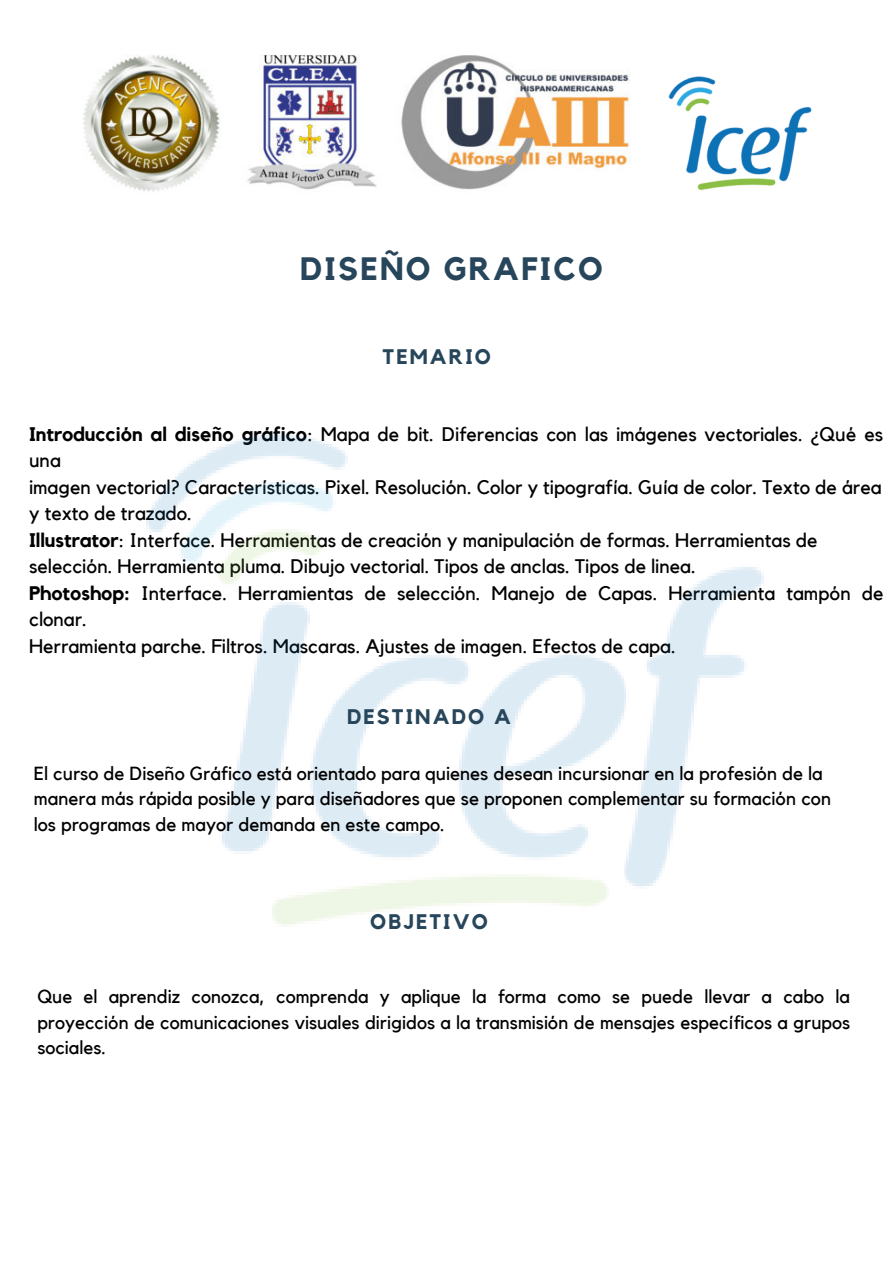
<style>
.page{position:relative;width:893px;height:1263px;background:#fff}
.page>*{position:absolute;margin:0;border:0;box-sizing:border-box;transform-origin:0 0}
.t1{font:700 32.33px "Kollektif";letter-spacing:.07em;color:#27465b}
.t2{font:700 21px "Kollektif";letter-spacing:.1em;color:#27465b}
.t3{font:19.58px/26.5px "Kollektif";color:#000}
.t4{font:18.9px "Kollektif";color:#000}
.t5{font:18.75px/25.3px "Kollektif";color:#000;text-align:justify}
.s1{font-weight:700}
</style>
<div class="page">
<img style="left:83px;top:55px;width:547px;height:137px">
<img style="left:668px;top:76px;width:144px;height:115px">
<img style="left:146px;top:435px;width:618px;height:492px">
<p class="t1" style="left:300px;top:254px;width:304px">DISEÑO GRAFICO</p>
<p class="t2" style="left:382px;top:347px;width:110px">TEMARIO</p>
<p class="t3" style="left:29px;top:422px;width:855px"><span class="s1">Introducción al diseño gráfico</span>: Mapa de bit. Diferencias con las imágenes vectoriales. ¿Qué es una</p>
<p class="t3" style="left:29px;top:475px;width:854px">imagen vectorial? Características. Pixel. Resolución. Color y tipografía. Guía de color. Texto de área</p>
<p class="t3" style="left:29px;top:501px;width:164px">y texto de trazado.</p>
<p class="t3" style="left:29px;top:527px;width:790px"><span class="s1">Illustrator</span>: Interface. Herramientas de creación y manipulación de formas. Herramientas de</p>
<p class="t3" style="left:29px;top:554px;width:668px">selección. Herramienta pluma. Dibujo vectorial. Tipos de anclas. Tipos de linea.</p>
<p class="t3" style="left:29px;top:580px;width:856px"><span class="s1">Photoshop:</span> Interface. Herramientas de selección. Manejo de Capas. Herramienta tampón de clonar.</p>
<p class="t3" style="left:29px;top:633px;width:648px">Herramienta parche. Filtros. Mascaras. Ajustes de imagen. Efectos de capa.</p>
<p class="t2" style="left:347px;top:707px;width:165px">DESTINADO A</p>
<p class="t4" style="left:34px;top:765px;width:790px">El curso de Diseño Gráfico está orientado para quienes desean incursionar en la profesión de la</p>
<p class="t4" style="left:34px;top:790px;width:798px">manera más rápida posible y para diseñadores que se proponen complementar su formación con</p>
<p class="t4" style="left:34px;top:816px;width:412px">los programas de mayor demanda en este campo.</p>
<p class="t2" style="left:370px;top:912px;width:119px">OBJETIVO</p>
<p class="t5" style="left:37px;top:985px;width:814px">Que el aprendiz conozca, comprenda y aplique la forma como se puede llevar a cabo la proyección de comunicaciones visuales dirigidos a la transmisión de mensajes específicos a grupos sociales.</p>
</div>
